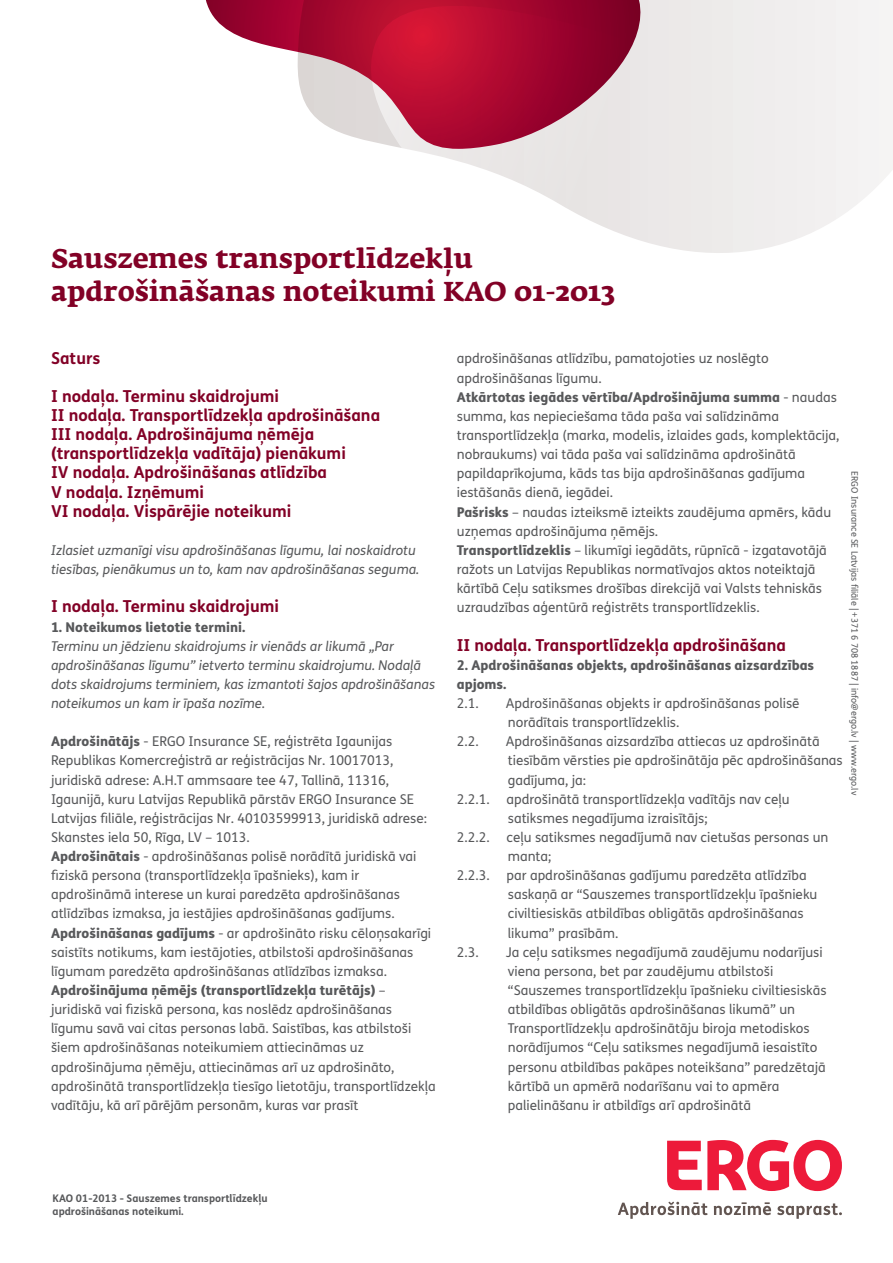
<style>
.page{position:relative;width:893px;height:1263px;background:#fff}
.page>*{position:absolute;margin:0;border:0;box-sizing:border-box;transform-origin:0 0}
.t1{font:700 27px/33.5px "Fedra Serif A Pro";color:#820126}
.t2{font:700 16.5px/19.2px "FS Me";color:#820126}
.t3{font:13.5px/19.2px "FS Me";color:#57585a}
.t4{font:italic 13.5px/19.2px "FS Me";color:#57585a}
.t5{font:800 13.5px/19.2px "FS Me";color:#57585a}
.t6{font:700 10.5px/12.6px "FS Me";color:#57585a}
.t7{font:9px "FS Me";color:#57585a}
.s1{font-weight:800}
</style>
<div class="page">
<svg style="left:652px;top:0;width:241px;height:253px"></svg>
<svg style="left:409px;top:0;width:243px;height:244px"></svg>
<svg style="left:206px;top:0;width:436px;height:149px"></svg>
<svg style="left:667px;top:1140px;width:175px;height:51px"></svg>
<svg style="left:618px;top:1201px;width:90px;height:18px"></svg>
<svg style="left:714px;top:1202px;width:57px;height:13px"></svg>
<svg style="left:777px;top:1203px;width:65px;height:16px"></svg>
<h1 class="t1" style="left:51px;top:241px;width:566px">Sauszemes transportlīdzekļu apdrošināšanas noteikumi KAO 01-2013</h1>
<p class="t2" style="left:51px;top:347px;width:51px">Saturs</p>
<p class="t2" style="left:51px;top:386px;width:331px">I nodaļa. Terminu skaidrojumi<br>II nodaļa. Transportlīdzekļa apdrošināšana III nodaļa. Apdrošinājuma ņēmēja (transportlīdzekļa vadītāja) pienākumi<br>IV nodaļa. Apdrošināšanas atlīdzība<br>V nodaļa. Izņēmumi<br>VI nodaļa. Vispārējie noteikumi</p>
<p class="t4" style="left:51px;top:540px;width:370px">Izlasiet uzmanīgi visu apdrošināšanas līgumu, lai noskaidrotu tiesības, pienākumus un to, kam nav apdrošināšanas seguma.</p>
<p class="t2" style="left:51px;top:596px;width:230px">I nodaļa. Terminu skaidrojumi</p>
<p class="t5" style="left:51px;top:616px;width:196px">1. Noteikumos lietotie termini.</p>
<p class="t4" style="left:51px;top:636px;width:386px">Terminu un jēdzienu skaidrojums ir vienāds ar likumā „Par apdrošināšanas līgumu” ietverto terminu skaidrojumu. Nodaļā dots skaidrojums terminiem, kas izmantoti šajos apdrošināšanas noteikumos un kam ir īpaša nozīme.</p>
<p class="t3" style="left:51px;top:732px;width:386px"><span class="s1">Apdrošinātājs</span> - ERGO Insurance SE, reģistrēta Igaunijas Republikas Komercreģistrā ar reģistrācijas Nr. 10017013, juridiskā adrese: A.H.T ammsaare tee 47, Tallinā, 11316, Igaunijā, kuru Latvijas Republikā pārstāv ERGO Insurance SE Latvijas filiāle, reģistrācijas Nr. 40103599913, juridiskā adrese:<br>Skanstes iela 50, Rīga, LV – 1013.<br><span class="s1">Apdrošinātais</span> - apdrošināšanas polisē norādītā juridiskā vai fiziskā persona (transportlīdzekļa īpašnieks), kam ir apdrošināmā interese un kurai paredzēta apdrošināšanas atlīdzības izmaksa, ja iestājies apdrošināšanas gadījums.<br><span class="s1">Apdrošināšanas gadījums</span> - ar apdrošināto risku cēloņsakarīgi saistīts notikums, kam iestājoties, atbilstoši apdrošināšanas līgumam paredzēta apdrošināšanas atlīdzības izmaksa.<br><span class="s1">Apdrošinājuma ņēmējs (transportlīdzekļa turētājs)</span> – juridiskā vai fiziskā persona, kas noslēdz apdrošināšanas līgumu savā vai citas personas labā. Saistības, kas atbilstoši šiem apdrošināšanas noteikumiem attiecināmas uz apdrošinājuma ņēmēju, attiecināmas arī uz apdrošināto, apdrošinātā transportlīdzekļa tiesīgo lietotāju, transportlīdzekļa vadītāju, kā arī pārējām personām, kuras var prasīt</p>
<p class="t3" style="left:457px;top:349px;width:384px">apdrošināšanas atlīdzību, pamatojoties uz noslēgto apdrošināšanas līgumu.<br><span class="s1">Atkārtotas iegādes vērtība/Apdrošinājuma summa</span> - naudas summa, kas nepieciešama tāda paša vai salīdzināma transportlīdzekļa (marka, modelis, izlaides gads, komplektācija, nobraukums) vai tāda paša vai salīdzināma apdrošinātā papildaprīkojuma, kāds tas bija apdrošināšanas gadījuma iestāšanās dienā, iegādei.<br><span class="s1">Pašrisks</span> – naudas izteiksmē izteikts zaudējuma apmērs, kādu uzņemas apdrošinājuma ņēmējs.<br><span class="s1">Transportlīdzeklis</span> – likumīgi iegādāts, rūpnīcā - izgatavotājā ražots un Latvijas Republikas normatīvajos aktos noteiktajā kārtībā Ceļu satiksmes drošības direkcijā vai Valsts tehniskās uzraudzības aģentūrā reģistrēts transportlīdzeklis.</p>
<p class="t2" style="left:457px;top:634px;width:331px">II nodaļa. Transportlīdzekļa apdrošināšana</p>
<p class="t5" style="left:457px;top:655px;width:359px">2. Apdrošināšanas objekts, apdrošināšanas aizsardzības apjoms.</p>
<p class="t3" style="left:457px;top:693px;width:23px">2.1.</p>
<p class="t3" style="left:506px;top:693px;width:295px">Apdrošināšanas objekts ir apdrošināšanas polisē norādītais transportlīdzeklis.</p>
<p class="t3" style="left:457px;top:732px;width:23px">2.2.</p>
<p class="t3" style="left:506px;top:732px;width:338px">Apdrošināšanas aizsardzība attiecas uz apdrošinātā tiesībām vērsties pie apdrošinātāja pēc apdrošināšanas gadījuma, ja:</p>
<p class="t3" style="left:457px;top:789px;width:34px">2.2.1.</p>
<p class="t3" style="left:506px;top:789px;width:285px">apdrošinātā transportlīdzekļa vadītājs nav ceļu satiksmes negadījuma izraisītājs;</p>
<p class="t3" style="left:457px;top:827px;width:34px">2.2.2.</p>
<p class="t3" style="left:506px;top:827px;width:323px">ceļu satiksmes negadījumā nav cietušas personas un manta;</p>
<p class="t3" style="left:457px;top:866px;width:34px">2.2.3.</p>
<p class="t3" style="left:506px;top:866px;width:312px">par apdrošināšanas gadījumu paredzēta atlīdzība saskaņā ar “Sauszemes transportlīdzekļu īpašnieku civiltiesiskās atbildības obligātās apdrošināšanas likuma” prasībām.</p>
<p class="t3" style="left:457px;top:942px;width:23px">2.3.</p>
<p class="t3" style="left:506px;top:942px;width:322px">Ja ceļu satiksmes negadījumā zaudējumu nodarījusi viena persona, bet par zaudējumu atbilstoši “Sauszemes transportlīdzekļu īpašnieku civiltiesiskās atbildības obligātās apdrošināšanas likumā” un Transportlīdzekļu apdrošinātāju biroja metodiskos norādījumos “Ceļu satiksmes negadījumā iesaistīto personu atbildības pakāpes noteikšana” paredzētajā kārtībā un apmērā nodarīšanu vai to apmēra palielināšanu ir atbildīgs arī apdrošinātā</p>
<p class="t7" style="left:861px;top:471px;width:325px;rotate:90deg">ERGO Insurance SE Latvijas filiāle | +371 6 708 1887 | info@ergo.lv | www.ergo.lv</p>
<p class="t6" style="left:53px;top:1192px;width:216px">KAO 01-2013 - Sauszemes transportlīdzekļu apdrošināšanas noteikumi.</p>
</div>
